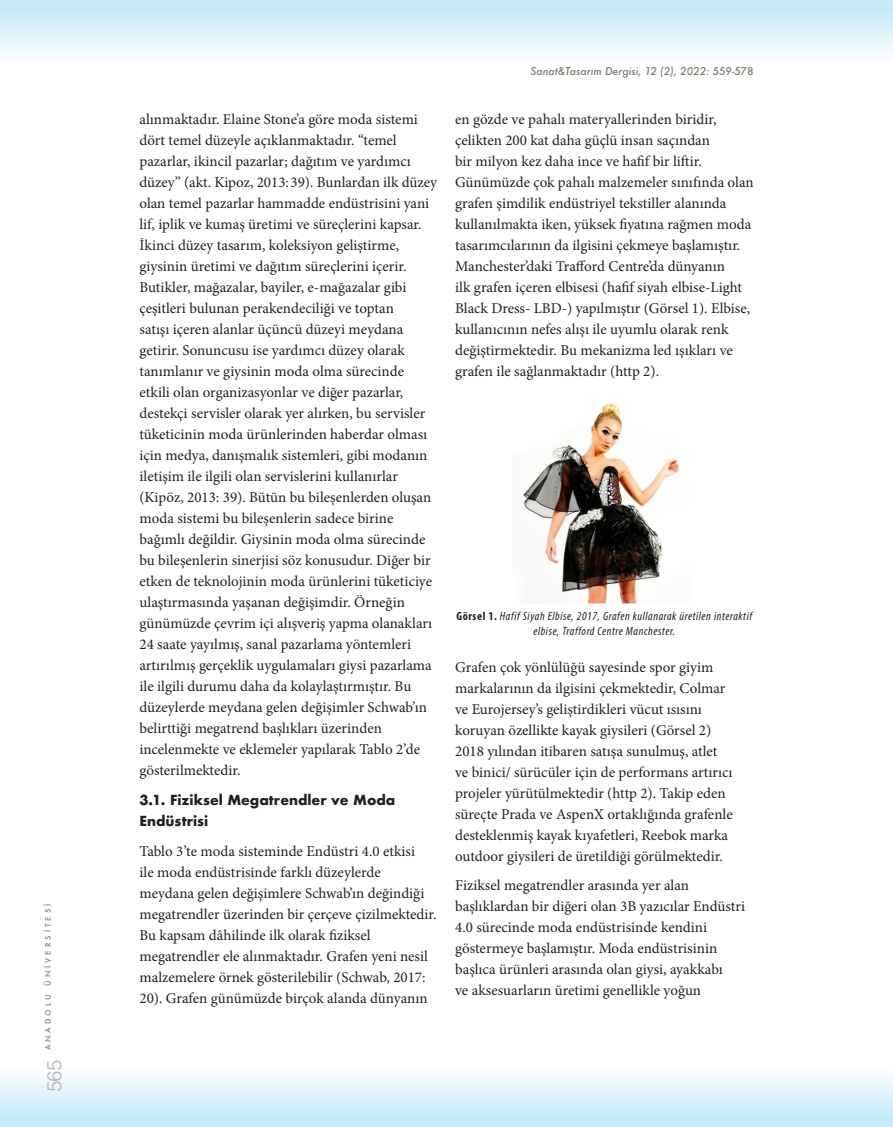
<style>
.page{position:relative;width:893px;height:1127px;background:#fff}
.page>*{position:absolute;margin:0;border:0;box-sizing:border-box;transform-origin:0 0}
.t1{font:18px "Oriya Sangam MN";color:#b6b7bb}
.Ana_metin{font:15px/21px "Minion Pro";color:#231f20}
.Ana_metin-2{font:700 13.5px/21px "Futura";color:#231f20}
.Kaynakça{font:italic condensed 12px/14.4px "Myriad Pro";letter-spacing:.05em;color:#231f20;text-align:center}
.t2{font:italic 500 10.5px "Futura";color:#7d796d}
.t3{font:500 7.5px "Futura";letter-spacing:.4em;color:#808285}
.s1{font-style:normal}
.s2{font-weight:700;font-style:normal}
</style>
<div class="page">
<div style="left:0;top:1045px;width:893px;height:82px;background:linear-gradient(to bottom,#fff,#c3e9fa)"></div>
<div style="left:0;top:0;width:893px;height:81px;background:linear-gradient(to bottom,#c0e8f9,#fff)"></div>
<img style="left:513px;top:403px;width:166px;height:200px">
<p class="t3" style="left:43px;top:1050px;width:148px;rotate:-90deg">ANADOLU ÜNİVERSİTESİ</p>
<p class="t1" style="left:42px;top:1092px;width:35px;rotate:-90deg">565</p>
<p class="Ana_metin" style="left:139px;top:109px;width:299px">alınmaktadır. Elaine Stone’a göre moda sistemi dört temel düzeyle açıklanmaktadır. “temel pazarlar, ikincil pazarlar; dağıtım ve yardımcı düzey” (akt. Kipoz, 2013:39). Bunlardan ilk düzey olan temel pazarlar hammadde endüstrisini yani lif, iplik ve kumaş üretimi ve süreçlerini kapsar.<br>İkinci düzey tasarım, koleksiyon geliştirme, giysinin üretimi ve dağıtım süreçlerini içerir.<br>Butikler, mağazalar, bayiler, e-mağazalar gibi çeşitleri bulunan perakendeciliği ve toptan<br>satışı içeren alanlar üçüncü düzeyi meydana getirir. Sonuncusu ise yardımcı düzey olarak tanımlanır ve giysinin moda olma sürecinde etkili olan organizasyonlar ve diğer pazarlar, destekçi servisler olarak yer alırken, bu servisler tüketicinin moda ürünlerinden haberdar olması için medya, danışmalık sistemleri, gibi modanın iletişim ile ilgili olan servislerini kullanırlar (Kipöz, 2013: 39). Bütün bu bileşenlerden oluşan moda sistemi bu bileşenlerin sadece birine bağımlı değildir. Giysinin moda olma sürecinde bu bileşenlerin sinerjisi söz konusudur. Diğer bir etken de teknolojinin moda ürünlerini tüketiciye ulaştırmasında yaşanan değişimdir. Örneğin günümüzde çevrim içi alışveriş yapma olanakları 24 saate yayılmış, sanal pazarlama yöntemleri artırılmış gerçeklik uygulamaları giysi pazarlama ile ilgili durumu daha da kolaylaştırmıştır. Bu düzeylerde meydana gelen değişimler Schwab’ın belirttiği megatrend başlıkları üzerinden incelenmekte ve eklemeler yapılarak Tablo 2’de gösterilmektedir.</p>
<p class="Ana_metin-2" style="left:139px;top:789px;width:257px">3.1. Fiziksel Megatrendler ve Moda<br>Endüstrisi</p>
<p class="Ana_metin" style="left:139px;top:840px;width:299px">Tablo 3’te moda sisteminde Endüstri 4.0 etkisi<br>ile moda endüstrisinde farklı düzeylerde meydana gelen değişimlere Schwab’ın değindiği megatrendler üzerinden bir çerçeve çizilmektedir.<br>Bu kapsam dâhilinde ilk olarak fiziksel megatrendler ele alınmaktadır. Grafen yeni nesil malzemelere örnek gösterilebilir (Schwab, 2017:<br>20). Grafen günümüzde birçok alanda dünyanın</p>
<p class="t2" style="left:530px;top:64px;width:224px">Sanat&amp;Tasarım Dergisi, 12 (2), 2022: <span class="s1">559-578</span></p>
<p class="Ana_metin" style="left:455px;top:109px;width:300px">en gözde ve pahalı materyallerinden biridir, çelikten 200 kat daha güçlü insan saçından<br>bir milyon kez daha ince ve hafif bir liftir.<br>Günümüzde çok pahalı malzemeler sınıfında olan grafen şimdilik endüstriyel tekstiller alanında kullanılmakta iken, yüksek fiyatına rağmen moda tasarımcılarının da ilgisini çekmeye başlamıştır.<br>Manchester’daki Trafford Centre’da dünyanın<br>ilk grafen içeren elbisesi (hafif siyah elbise-Light Black Dress- LBD-) yapılmıştır (Görsel 1). Elbise, kullanıcının nefes alışı ile uyumlu olarak renk değiştirmektedir. Bu mekanizma led ışıkları ve grafen ile sağlanmaktadır (http 2).</p>
<p class="Kaynakça" style="left:456px;top:609px;width:297px"><span class="s2">Görsel 1.</span> Hafif Siyah Elbise, 2017, Grafen kullanarak üretilen interaktif elbise, Trafford Centre Manchester.</p>
<p class="Ana_metin" style="left:455px;top:656px;width:279px">Grafen çok yönlülüğü sayesinde spor giyim markalarının da ilgisini çekmektedir, Colmar ve Eurojersey’s geliştirdikleri vücut ısısını koruyan özellikte kayak giysileri (Görsel 2)<br>2018 yılından itibaren satışa sunulmuş, atlet ve binici/ sürücüler için de performans artırıcı projeler yürütülmektedir (http 2). Takip eden süreçte Prada ve AspenX ortaklığında grafenle desteklenmiş kayak kıyafetleri, Reebok marka outdoor giysileri de üretildiği görülmektedir.</p>
<p class="Ana_metin" style="left:455px;top:875px;width:291px">Fiziksel megatrendler arasında yer alan başlıklardan bir diğeri olan 3B yazıcılar Endüstri 4.0 sürecinde moda endüstrisinde kendini göstermeye başlamıştır. Moda endüstrisinin başlıca ürünleri arasında olan giysi, ayakkabı<br>ve aksesuarların üretimi genellikle yoğun</p>
</div>
